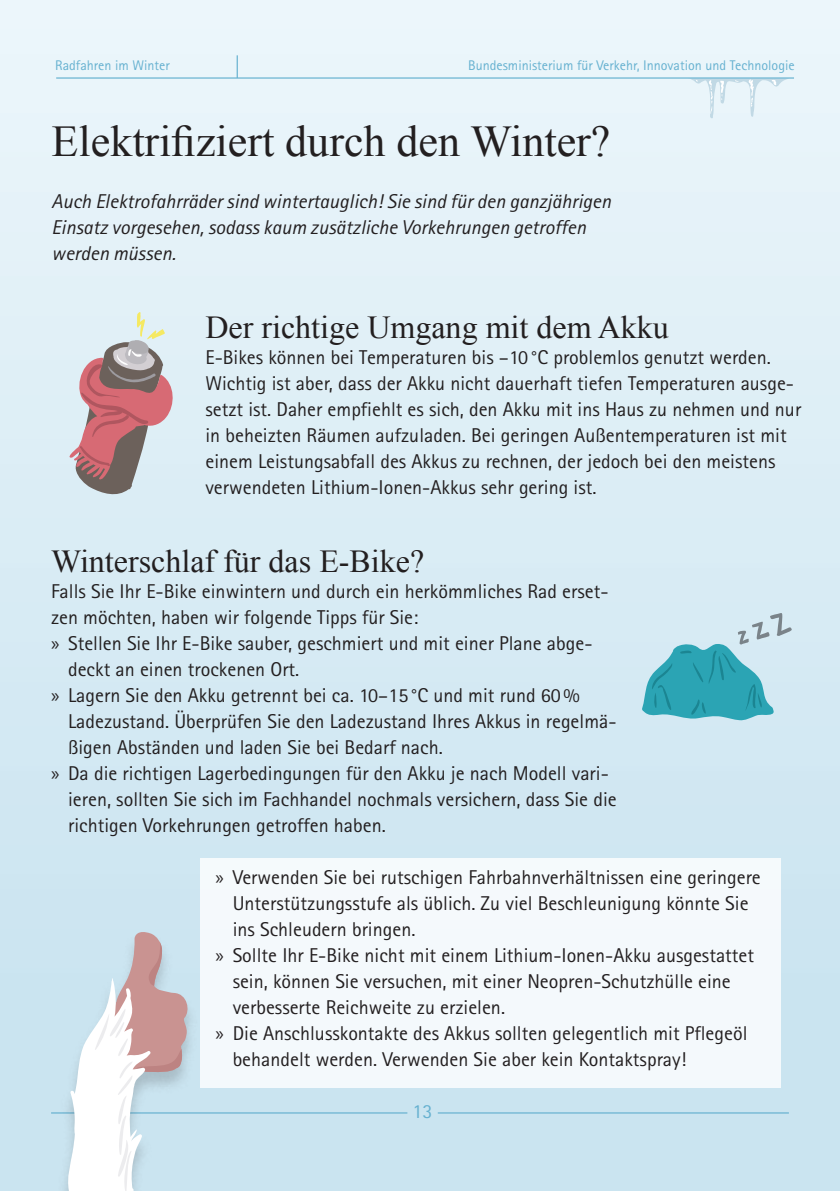
<style>
.page{position:relative;width:840px;height:1191px;background:#fff}
.page>*{position:absolute;margin:0;border:0;box-sizing:border-box;transform-origin:0 0}
.t1{font:44px "Times New Roman";color:#231f20}
.t2{font:32px "Times New Roman";color:#231f20}
.t3{font:20px/26px "Rotis Sans Serif";color:#231f20}
.t4{font:italic 20px/26px "Rotis Sans Serif";color:#231f20}
.t5{font:20px "Rotis Sans Serif";color:#66b1d0}
.t6{font:14px "Rotis Sans Serif";color:#66b1d0}
.s1{font-family:"Myriad Pro"}
</style>
<div class="page">
<div style="left:0;top:0;width:839px;height:1191px;background:linear-gradient(to bottom,#ecf6fb,#c6e2ef)"></div>
<svg style="left:687px;top:79px;width:101px;height:40px;background:#e4f0f6"></svg>
<hr style="left:51px;top:1112px;width:737px;height:1px;background:#66b1d0">
<hr style="left:56px;top:77px;width:737px;height:2px;background:#66b1d0">
<div style="left:407px;top:1104px;width:30px;height:20px;background:#cae4f0"></div>
<hr style="left:236px;top:55px;width:2px;height:23px;background:#66b1d0">
<div style="left:200px;top:858px;width:580px;height:229px;background:#f4f9fc"></div>
<div style="left:57px;top:932px;width:141px;height:259px;background:#cae4f0"></div>
<svg style="left:66px;top:929px;width:125px;height:262px"></svg>
<svg style="left:69px;top:312px;width:106px;height:186px;background:#c3abaf"></svg>
<svg style="left:641px;top:613px;width:150px;height:107px;background:#86c7d3"></svg>
<p class="t6" style="left:55px;top:57px;width:116px">Radfahren im Winter</p>
<p class="t6" style="left:468px;top:57px;width:328px">Bundesministerium für Verkehr, Innovation und Technologie</p>
<h1 class="t1" style="left:52px;top:112px;width:560px">Elektrifiziert durch den Winter?</h1>
<p class="t4" style="left:52px;top:188px;width:560px">Auch Elektrofahrräder sind wintertauglich! Sie sind für den ganzjährigen<br>Einsatz vorgesehen, sodass kaum zusätzliche Vorkehrungen getroffen werden müssen.</p>
<h2 class="t2" style="left:205px;top:306px;width:465px">Der richtige Umgang mit dem Akku</h2>
<p class="t3" style="left:205px;top:344px;width:597px">E-Bikes können bei Temperaturen bis –10°C problemlos genutzt werden.<br>Wichtig ist aber, dass der Akku nicht dauerhaft tiefen Temperaturen ausge&shy;setzt ist. Daher empfiehlt es sich, den Akku mit ins Haus zu nehmen und nur in beheizten Räumen aufzuladen. Bei geringen Außentemperaturen ist mit einem Leistungsabfall des Akkus zu rechnen, der jedoch bei den meistens verwendeten Lithium-Ionen-Akkus sehr gering ist.</p>
<h2 class="t2" style="left:51px;top:540px;width:374px">Winterschlaf für das E-Bike?</h2>
<p class="t3" style="left:51px;top:578px;width:558px">Falls Sie Ihr E-Bike einwintern und durch ein herkömmliches Rad erset-</p>
<p class="t3" style="left:51px;top:604px;width:368px">zen möchten, haben wir folgende Tipps für Sie:</p>
<p class="t3" style="left:51px;top:630px;width:542px"><span class="s1">»</span> Stellen Sie Ihr E-Bike sauber, geschmiert und mit einer Plane abge-</p>
<p class="t3" style="left:68px;top:656px;width:233px">deckt an einen trockenen Ort.</p>
<p class="t3" style="left:51px;top:682px;width:530px"><span class="s1">»</span> Lagern Sie den Akku getrennt bei ca. 10–15°C und mit rund 60%</p>
<p class="t3" style="left:68px;top:708px;width:549px">Ladezustand. Überprüfen Sie den Ladezustand Ihres Akkus in regelmä-</p>
<p class="t3" style="left:68px;top:734px;width:376px">ßigen Abständen und laden Sie bei Bedarf nach.</p>
<p class="t3" style="left:51px;top:760px;width:559px"><span class="s1">»</span> Da die richtigen Lagerbedingungen für den Akku je nach Modell vari-</p>
<p class="t3" style="left:68px;top:786px;width:550px">ieren, sollten Sie sich im Fachhandel nochmals versichern, dass Sie die</p>
<p class="t3" style="left:68px;top:812px;width:319px">richtigen Vorkehrungen getroffen haben.</p>
<p class="t3" style="left:215px;top:864px;width:546px"><span class="s1">»</span> Verwenden Sie bei rutschigen Fahrbahnverhältnissen eine geringere</p>
<p class="t3" style="left:232px;top:890px;width:517px">Unterstützungsstufe als üblich. Zu viel Beschleunigung könnte Sie</p>
<p class="t3" style="left:232px;top:916px;width:184px">ins Schleudern bringen.</p>
<p class="t3" style="left:215px;top:942px;width:539px"><span class="s1">»</span> Sollte Ihr E-Bike nicht mit einem Lithium-Ionen-Akku ausgestattet</p>
<p class="t3" style="left:232px;top:968px;width:499px">sein, können Sie versuchen, mit einer Neopren-Schutzhülle eine</p>
<p class="t3" style="left:232px;top:994px;width:274px">verbesserte Reichweite zu erzielen.</p>
<p class="t3" style="left:215px;top:1020px;width:533px"><span class="s1">»</span> Die Anschlusskontakte des Akkus sollten gelegentlich mit Pflegeöl</p>
<p class="t3" style="left:232px;top:1046px;width:455px">behandelt werden. Verwenden Sie aber kein Kontaktspray!</p>
<p class="t5" style="left:412px;top:1099px;width:21px">13</p>
</div>
